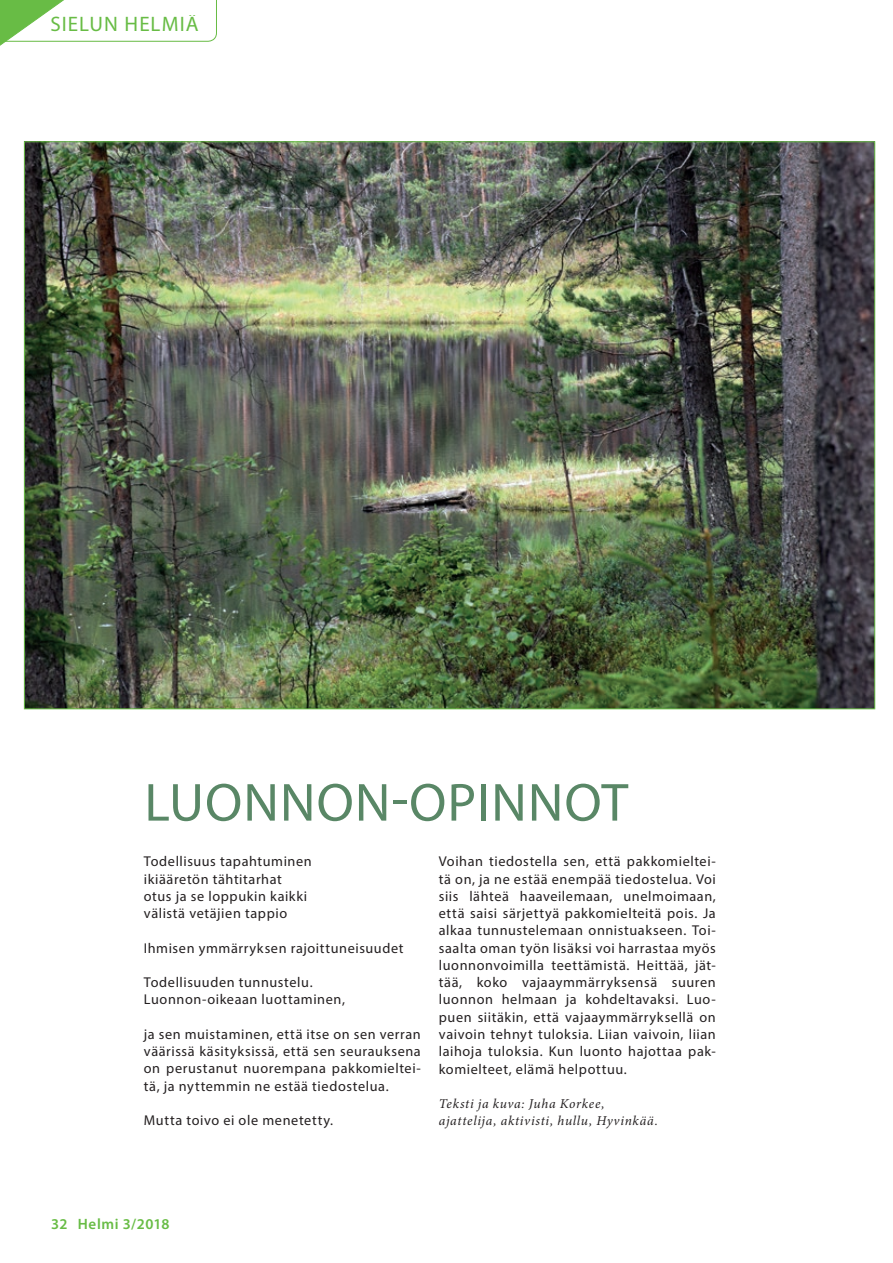
<style>
.page{position:relative;width:893px;height:1263px;background:#fff}
.page>*{position:absolute;margin:0;border:0;box-sizing:border-box;transform-origin:0 0}
.t1{font:54px "Myriad Pro";letter-spacing:.02em;color:#598766}
.t2{font:21px "Myriad Pro";letter-spacing:.05em;color:#68bc45}
.t3{font:600 15px "Myriad Pro";letter-spacing:.04em;color:#68bc45}
.t4{font:14.25px/17.2px "Myriad Pro";letter-spacing:.045em;color:#231f20}
.t5{font:italic 13.5px/17.2px "Minion Pro";letter-spacing:.05em;color:#231f20}
</style>
<div class="page">
<svg style="left:0;top:0;width:217px;height:145px"></svg>
<img style="left:26px;top:143px;width:847px;height:564px">
<h2 class="t2" style="left:50px;top:11px;width:150px">Sielun Helmiä</h2>
<h1 class="t1" style="left:144px;top:769px;width:485px">Luonnon-opinnot</h1>
<p class="t4" style="left:144px;top:853px;width:169px">Todellisuus tapahtuminen ikiääretön tähtitarhat otus ja se loppukin kaikki välistä vetäjien tappio</p>
<p class="t4" style="left:144px;top:939px;width:261px">Ihmisen ymmärryksen rajoittuneisuudet</p>
<p class="t4" style="left:144px;top:973px;width:203px">Todellisuuden tunnustelu.<br>Luonnon-oikeaan luottaminen,</p>
<p class="t4" style="left:144px;top:1025px;width:278px;text-align:justify">ja sen muistaminen, että itse on sen verran väärissä käsityksissä, että sen seurauksena on perustanut nuorempana pakkomieltei&shy;tä, ja nyttemmin ne estää tiedostelua.</p>
<p class="t4" style="left:144px;top:1111px;width:191px">Mutta toivo ei ole menetetty.</p>
<p class="t4" style="left:439px;top:853px;width:278px;text-align:justify">Voihan tiedostella sen, että pakkomieltei&shy;tä on, ja ne estää enempää tiedostelua. Voi siis lähteä haaveilemaan, unelmoimaan, että saisi särjettyä pakkomielteitä pois. Ja alkaa tunnustelemaan onnistuakseen. Toi&shy;saalta oman työn lisäksi voi harrastaa myös luonnonvoimilla teettämistä. Heittää, jät&shy;tää, koko vajaaymmärryksensä suuren luonnon helmaan ja kohdeltavaksi. Luo&shy;puen siitäkin, että vajaaymmärryksellä on vaivoin tehnyt tuloksia. Liian vaivoin, liian laihoja tuloksia. Kun luonto hajottaa pak&shy;komielteet, elämä helpottuu.</p>
<p class="t5" style="left:439px;top:1095px;width:221px">Teksti ja kuva: Juha Korkee, ajattelija, aktivisti, hullu, Hyvinkää.</p>
<p class="t3" style="left:51px;top:1214px;width:120px">32 Helmi 3/2018</p>
</div>
